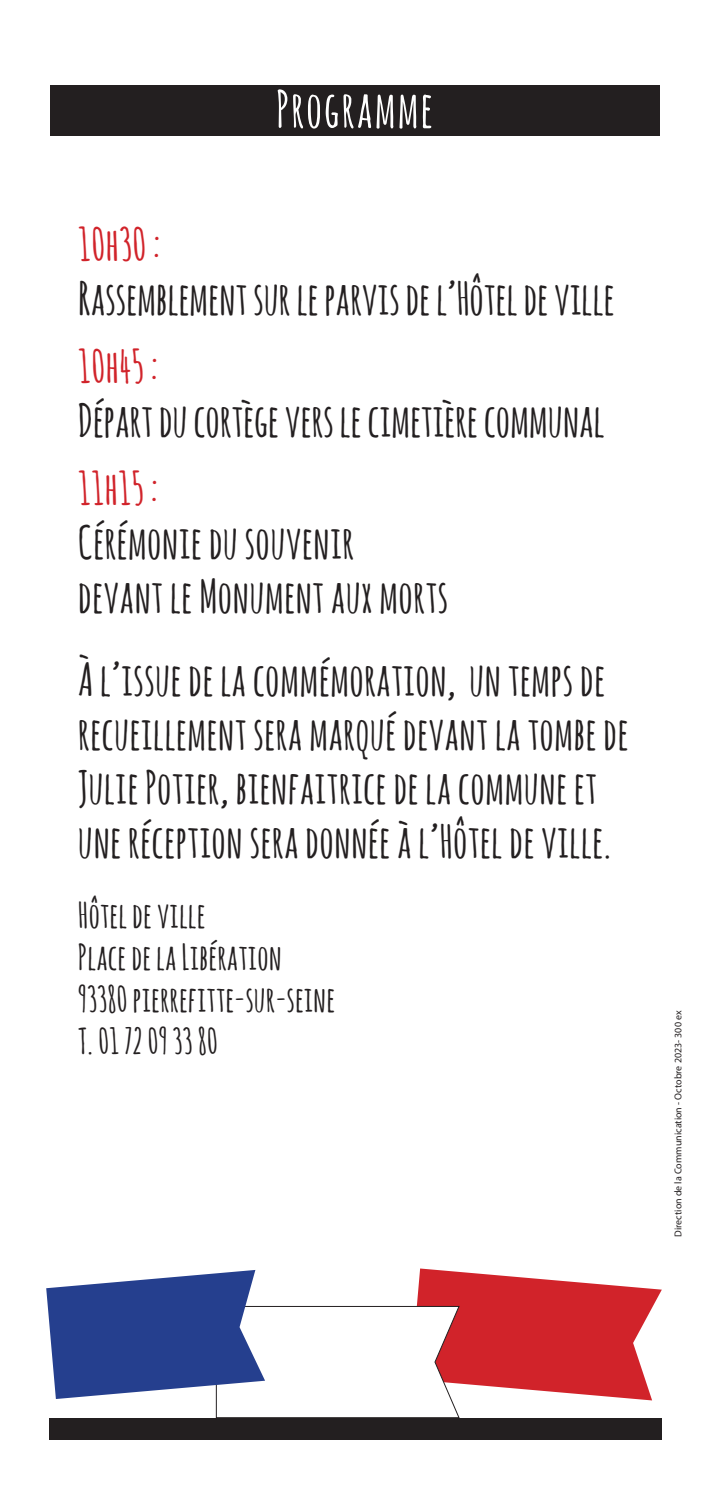
<style>
.page{position:relative;width:709px;height:1489px;background:#fff}
.page>*{position:absolute;margin:0;border:0;box-sizing:border-box;transform-origin:0 0}
.t1{font:700 50px "Amatic SC";letter-spacing:.03em;color:#fff}
.t2{font:700 45px/54px "Amatic SC";color:#231f20}
.t3{font:700 45px "Amatic SC";color:#d1232a}
.t4{font:700 35px "Amatic SC";color:#231f20}
.t5{font:10px "Myriad Pro";color:#231f20}
</style>
<div class="page">
<svg style="left:46px;top:1268px;width:616px;height:149px"></svg>
<div style="left:50px;top:1417px;width:612px;height:22px;background:#231f20"></div>
<div style="left:50px;top:85px;width:609px;height:50px;background:#231f20"></div>
<p class="t1" style="left:276px;top:73px;width:158px">Programme</p>
<p class="t3" style="left:78px;top:212px;width:84px">10h30:</p>
<p class="t2" style="left:78px;top:269px;width:538px">Rassemblement sur le parvis de l’Hôtel de ville</p>
<p class="t3" style="left:78px;top:334px;width:82px">10h45 :</p>
<p class="t2" style="left:78px;top:392px;width:528px">Départ du cortège vers le cimetière communal</p>
<p class="t3" style="left:78px;top:456px;width:82px">11h15 :</p>
<p class="t2" style="left:78px;top:514px;width:372px">Cérémonie du souvenir devant le Monument aux morts</p>
<p class="t2" style="left:78px;top:650px;width:552px">À l’issue de la commémoration, un temps de recueillement sera marqué devant la tombe de Julie Potier, bienfaitrice de la commune et une réception sera donnée à l’Hôtel de ville.</p>
<p class="t4" style="left:78px;top:890px;width:129px">Hôtel de ville</p>
<p class="t4" style="left:78px;top:932px;width:205px">Place de la Libération</p>
<p class="t4" style="left:78px;top:974px;width:259px">93380 pierrefitte-sur-seine</p>
<p class="t4" style="left:78px;top:1016px;width:141px">T. 01 72 09 33 80</p>
<p class="t5" style="left:672px;top:1236px;width:228px;rotate:-90deg">Direction de la Communication - Octobre 2023- 300 ex</p>
</div>
